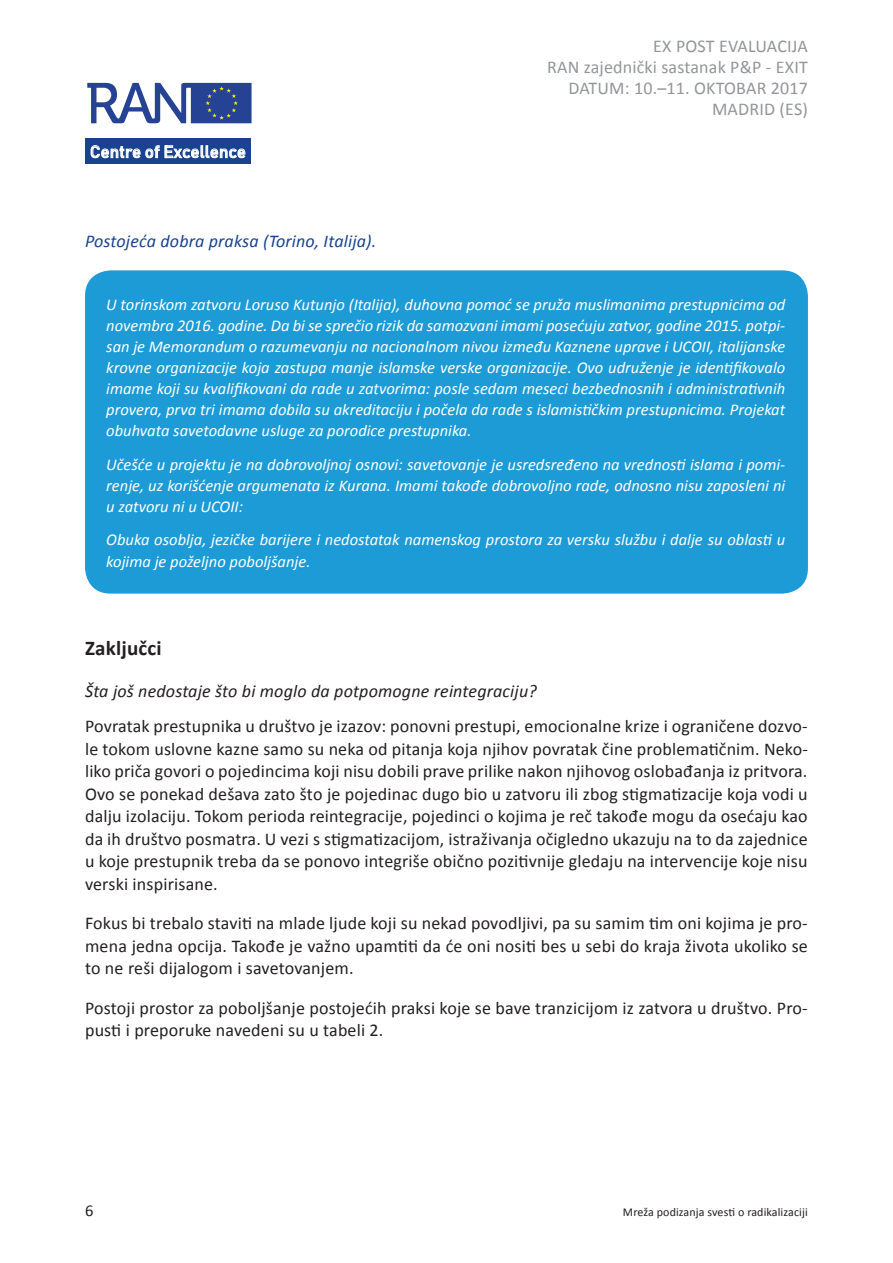
<style>
.page{position:relative;width:893px;height:1263px;background:#fff}
.page>*{position:absolute;margin:0;border:0;box-sizing:border-box;transform-origin:0 0}
.t1{font:700 21px "Calibri";letter-spacing:.01em;color:#231f20}
.t2{font:18px/22.5px "Calibri";letter-spacing:.01em;color:#231f20;text-align:justify}
.t3{font:18px/21px "Calibri";letter-spacing:.01em;color:#939598;text-align:right}
.t4{font:italic 18px "Calibri";letter-spacing:.01em;color:#231f20}
.t5{font:italic 18px "Calibri";letter-spacing:.01em;color:#19438f}
.t6{font:16.8px "Bahnschrift";letter-spacing:.01em;color:#fff}
.t7{font:italic 16.5px/21px "Calibri";color:#fff;text-align:justify}
.t8{font:16.5px "Calibri";color:#231f20}
.t9{font:12px "Calibri";letter-spacing:.01em;color:#231f20}
</style>
<div class="page">
<svg style="left:87px;top:83px;width:165px;height:40px"></svg>
<div style="left:85px;top:138px;width:166px;height:26px;background:#19438f"></div>
<svg style="left:91px;top:145px;width:49px;height:13px"></svg>
<svg style="left:146px;top:145px;width:13px;height:13px"></svg>
<svg style="left:165px;top:145px;width:80px;height:13px"></svg>
<div style="left:85px;top:270px;width:723px;height:324px;background:#1c9bd7;border-radius:26px"></div>
<p class="t6" style="left:90px;top:141px;width:158px">Centre of Excellence</p>
<p class="t5" style="left:85px;top:229px;width:293px">Postojeća dobra praksa (Torino, Italija).</p>
<p class="t3" style="left:547px;top:35px;width:262px">EX POST EVALUACIJA<br>RAN zajednički sastanak P&amp;P - EXIT<br>DATUM: 10.–11. OKTOBAR 2017<br>MADRID (ES)</p>
<p class="t7" style="left:106px;top:293px;width:680px">U torinskom zatvoru Loruso Kutunjo (Italija), duhovna pomoć se pruža muslimanima prestupnicima od novembra 2016. godine. Da bi se sprečio rizik da samozvani imami posećuju zatvor, godine 2015. potpi&shy;san je Memorandum o razumevanju na nacionalnom nivou između Kaznene uprave i UCOII, italijanske krovne organizacije koja zastupa manje islamske verske organizacije. Ovo udruženje je identifikovalo imame koji su kvalifikovani da rade u zatvorima: posle sedam meseci bezbednosnih i administrativnih provera, prva tri imama dobila su akreditaciju i počela da rade s islamističkim prestupnicima. Projekat obuhvata savetodavne usluge za porodice prestupnika.</p>
<p class="t7" style="left:106px;top:453px;width:680px">Učešće u projektu je na dobrovoljnoj osnovi: savetovanje je usredsređeno na vrednosti islama i pomi&shy;renje, uz korišćenje argumenata iz Kurana. Imami takođe dobrovoljno rade, odnosno nisu zaposleni ni u zatvoru ni u UCOII:</p>
<p class="t7" style="left:106px;top:529px;width:680px">Obuka osoblja, jezičke barijere i nedostatak namenskog prostora za versku službu i dalje su oblasti u kojima je poželjno poboljšanje.</p>
<p class="t1" style="left:85px;top:635px;width:78px">Zaključci</p>
<p class="t4" style="left:85px;top:679px;width:453px">Šta još nedostaje što bi moglo da potpomogne reintegraciju?</p>
<p class="t2" style="left:85px;top:715px;width:724px">Povratak prestupnika u društvo je izazov: ponovni prestupi, emocionalne krize i ograničene dozvo&shy;le tokom uslovne kazne samo su neka od pitanja koja njihov povratak čine problematičnim. Neko&shy;liko priča govori o pojedincima koji nisu dobili prave prilike nakon njihovog oslobađanja iz pritvora.<br>Ovo se ponekad dešava zato što je pojedinac dugo bio u zatvoru ili zbog stigmatizacije koja vodi u dalju izolaciju. Tokom perioda reintegracije, pojedinci o kojima je reč takođe mogu da osećaju kao da ih društvo posmatra. U vezi s stigmatizacijom, istraživanja očigledno ukazuju na to da zajednice u koje prestupnik treba da se ponovo integriše obično pozitivnije gledaju na intervencije koje nisu verski inspirisane.</p>
<p class="t2" style="left:85px;top:912px;width:724px">Fokus bi trebalo staviti na mlade ljude koji su nekad povodljivi, pa su samim tim oni kojima je pro&shy;mena jedna opcija. Takođe je važno upamtiti da će oni nositi bes u sebi do kraja života ukoliko se to ne reši dijalogom i savetovanjem.</p>
<p class="t2" style="left:85px;top:997px;width:724px">Postoji prostor za poboljšanje postojećih praksi koje se bave tranzicijom iz zatvora u društvo. Pro&shy;pusti i preporuke navedeni su u tabeli 2.</p>
<p class="t8" style="left:85px;top:1200px;width:10px">6</p>
<p class="t9" style="left:623px;top:1204px;width:186px">Mreža podizanja svesti o radikalizaciji</p>
</div>
